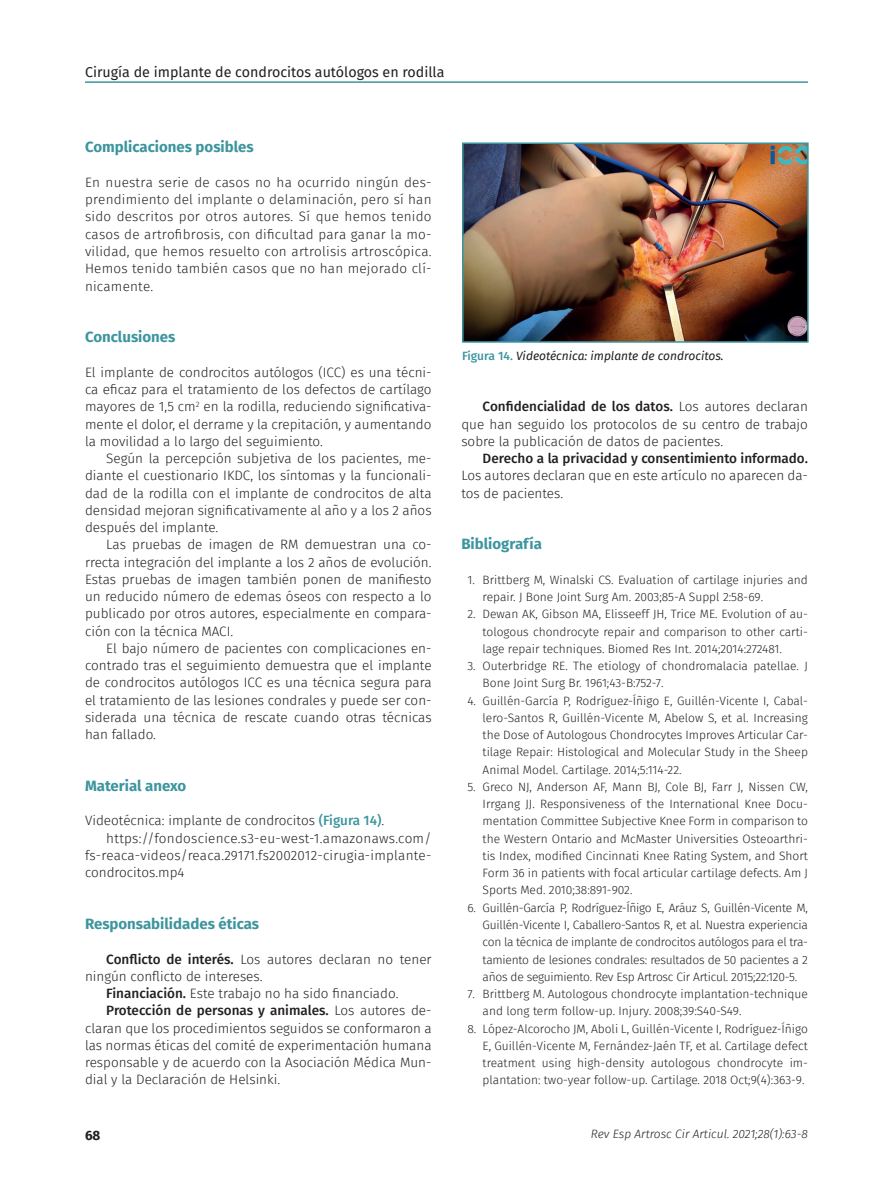
<style>
.page{position:relative;width:893px;height:1191px;background:#fff}
.page>*{position:absolute;margin:0;border:0;box-sizing:border-box;transform-origin:0 0}
.Ladillo{font:700 15px "Fira Sans FS";color:#3d959e}
.t1{font:14.25px "Fira Sans FS";color:#231f20}
.Párrafo_general{font:300 13.5px/17.2px "Fira Sans FS";color:#231f20;text-align:justify}
.Primer_párrafo{font:300 13.5px/17.2px "Fira Sans FS";color:#231f20;text-align:justify}
.t2{font:700 13.5px "Fira Sans FS";color:#231f20}
.Bibliografía{font:300 12px/17.2px "Fira Sans FS";color:#231f20;text-align:justify}
.Pie_de_foto{font:italic 12px "Fira Sans FS";color:#231f20}
.t3{font:italic 300 12px "Fira Sans FS";color:#231f20}
.s1{font-weight:500;color:#3d959e}
.s2{font-weight:500}
.s3{font-weight:500;font-style:normal;color:#3d959e}
</style>
<div class="page">
<hr style="left:85px;top:81px;width:723px;height:2px;background:#3d959e">
<img style="left:465px;top:145px;width:341px;height:195px">
<div style="left:462px;top:142px;width:347px;height:201px;border:2px solid #3d959e"></div>
<p class="t1" style="left:85px;top:62px;width:361px">Cirugía de implante de condrocitos autólogos en rodilla</p>
<p class="Ladillo" style="left:85px;top:136px;width:170px">Complicaciones posibles</p>
<p class="Primer_párrafo" style="left:85px;top:174px;width:348px">En nuestra serie de casos no ha ocurrido ningún des&shy;prendimiento del implante o delaminación, pero sí han sido descritos por otros autores. Sí que hemos tenido casos de artrofibrosis, con dificultad para ganar la mo&shy;vilidad, que hemos resuelto con artrolisis artroscópica.<br>Hemos tenido también casos que no han mejorado clí&shy;nicamente.</p>
<p class="Ladillo" style="left:85px;top:325px;width:92px">Conclusiones</p>
<p class="Primer_párrafo" style="left:85px;top:363px;width:348px">El implante de condrocitos autólogos (ICC) es una técni&shy;ca eficaz para el tratamiento de los defectos de cartílago mayores de 1,5 cm<sup>2</sup> en la rodilla, reduciendo significativa&shy;mente el dolor, el derrame y la crepitación, y aumentando la movilidad a lo largo del seguimiento.</p>
<p class="Párrafo_general" style="left:85px;top:450px;width:348px;text-indent:21px">Según la percepción subjetiva de los pacientes, me&shy;diante el cuestionario IKDC, los síntomas y la funcionali&shy;dad de la rodilla con el implante de condrocitos de alta densidad mejoran significativamente al año y a los 2 años después del implante.</p>
<p class="Párrafo_general" style="left:85px;top:536px;width:348px;text-indent:21px">Las pruebas de imagen de RM demuestran una co&shy;rrecta integración del implante a los 2 años de evolución.<br>Estas pruebas de imagen también ponen de manifiesto un reducido número de edemas óseos con respecto a lo publicado por otros autores, especialmente en compara&shy;ción con la técnica MACI.</p>
<p class="Párrafo_general" style="left:85px;top:639px;width:348px;text-indent:21px">El bajo número de pacientes con complicaciones en&shy;contrado tras el seguimiento demuestra que el implante de condrocitos autólogos ICC es una técnica segura para el tratamiento de las lesiones condrales y puede ser con&shy;siderada una técnica de rescate cuando otras técnicas han fallado.</p>
<p class="Ladillo" style="left:85px;top:774px;width:103px">Material anexo</p>
<p class="Primer_párrafo" style="left:85px;top:812px;width:301px">Videotécnica: implante de condrocitos <span class="s1">(Figura 14)</span>.</p>
<p class="Párrafo_general" style="left:85px;top:829px;width:348px;text-indent:21px">https://fondoscience.s3-eu-west-1.amazonaws.com/ fs-reaca-videos/reaca.29171.fs2002012-cirugia-implante&shy;condrocitos.mp4</p>
<p class="Ladillo" style="left:85px;top:912px;width:176px">Responsabilidades éticas</p>
<p class="Párrafo_general" style="left:85px;top:950px;width:348px;text-indent:21px"><span class="s2">Conflicto de interés.</span> Los autores declaran no tener ningún conflicto de intereses.</p>
<p class="Párrafo_general" style="left:106px;top:984px;width:294px"><span class="s2">Financiación.</span> Este trabajo no ha sido financiado.</p>
<p class="Párrafo_general" style="left:85px;top:1002px;width:348px;text-indent:21px"><span class="s2">Protección de personas y animales.</span> Los autores de&shy;claran que los procedimientos seguidos se conformaron a las normas éticas del comité de experimentación humana responsable y de acuerdo con la Asociación Médica Mun&shy;dial y la Declaración de Helsinki.</p>
<p class="t2" style="left:85px;top:1124px;width:17px">68</p>
<p class="Pie_de_foto" style="left:462px;top:347px;width:263px"><span class="s3">Figura 14.</span> Videotécnica: implante de condrocitos.</p>
<p class="Párrafo_general" style="left:461px;top:398px;width:348px;text-indent:21px"><span class="s2">Confidencialidad de los datos.</span> Los autores declaran que han seguido los protocolos de su centro de trabajo sobre la publicación de datos de pacientes.</p>
<p class="Párrafo_general" style="left:461px;top:450px;width:348px;text-indent:21px"><span class="s2">Derecho a la privacidad y consentimiento informado.<br></span>Los autores declaran que en este artículo no aparecen da&shy;tos de pacientes.</p>
<p class="Ladillo" style="left:461px;top:532px;width:82px">Bibliografía</p>
<p class="Bibliografía" style="left:483px;top:571px;width:327px;text-indent:-15px">1. Brittberg M, Winalski CS. Evaluation of cartilage injuries and repair. J Bone Joint Surg Am. 2003;85-A Suppl 2:58-69.</p>
<p class="Bibliografía" style="left:483px;top:605px;width:327px;text-indent:-15px">2. Dewan AK, Gibson MA, Elisseeff JH, Trice ME. Evolution of au&shy;tologous chondrocyte repair and comparison to other carti&shy;lage repair techniques. Biomed Res Int. 2014;2014:272481.</p>
<p class="Bibliografía" style="left:483px;top:657px;width:327px;text-indent:-15px">3. Outerbridge RE. The etiology of chondromalacia patellae. J<br>Bone Joint Surg Br. 1961;43-B:752-7.</p>
<p class="Bibliografía" style="left:483px;top:692px;width:327px;text-indent:-15px">4. Guillén-García P, Rodríguez-Íñigo E, Guillén-Vicente I, Cabal&shy;lero-Santos R, Guillén-Vicente M, Abelow S, et al. Increasing the Dose of Autologous Chondrocytes Improves Articular Car&shy;tilage Repair: Histological and Molecular Study in the Sheep Animal Model. Cartilage. 2014;5:114-22.</p>
<p class="Bibliografía" style="left:483px;top:778px;width:327px;text-indent:-15px">5. Greco NJ, Anderson AF, Mann BJ, Cole BJ, Farr J, Nissen CW, Irrgang JJ. Responsiveness of the International Knee Docu&shy;mentation Committee Subjective Knee Form in comparison to the Western Ontario and McMaster Universities Osteoarthri&shy;tis Index, modified Cincinnati Knee Rating System, and Short Form 36 in patients with focal articular cartilage defects. Am J Sports Med. 2010;38:891-902.</p>
<p class="Bibliografía" style="left:483px;top:899px;width:327px;text-indent:-15px">6. Guillén-García P, Rodríguez-Íñigo E, Aráuz S, Guillén-Vicente M, Guillén-Vicente I, Caballero-Santos R, et al. Nuestra experiencia con la técnica de implante de condrocitos autólogos para el tra&shy;tamiento de lesiones condrales: resultados de 50 pacientes a 2 años de seguimiento. Rev Esp Artrosc Cir Articul. 2015;22:120-5.</p>
<p class="Bibliografía" style="left:483px;top:985px;width:327px;text-indent:-15px">7. Brittberg M. Autologous chondrocyte implantation-technique and long term follow-up. Injury. 2008;39:S40-S49.</p>
<p class="Bibliografía" style="left:483px;top:1019px;width:327px;text-indent:-15px">8. López-Alcorocho JM, Aboli L, Guillén-Vicente I, Rodríguez-Íñigo E, Guillén-Vicente M, Fernández-Jaén TF, et al. Cartilage defect treatment using high-density autologous chondrocyte im&shy;plantation: two-year follow-up. Cartilage. 2018 Oct;9(4):363-9.</p>
<p class="t3" style="left:591px;top:1125px;width:219px">Rev Esp Artrosc Cir Articul. 2021;28(1):63-8</p>
</div>
